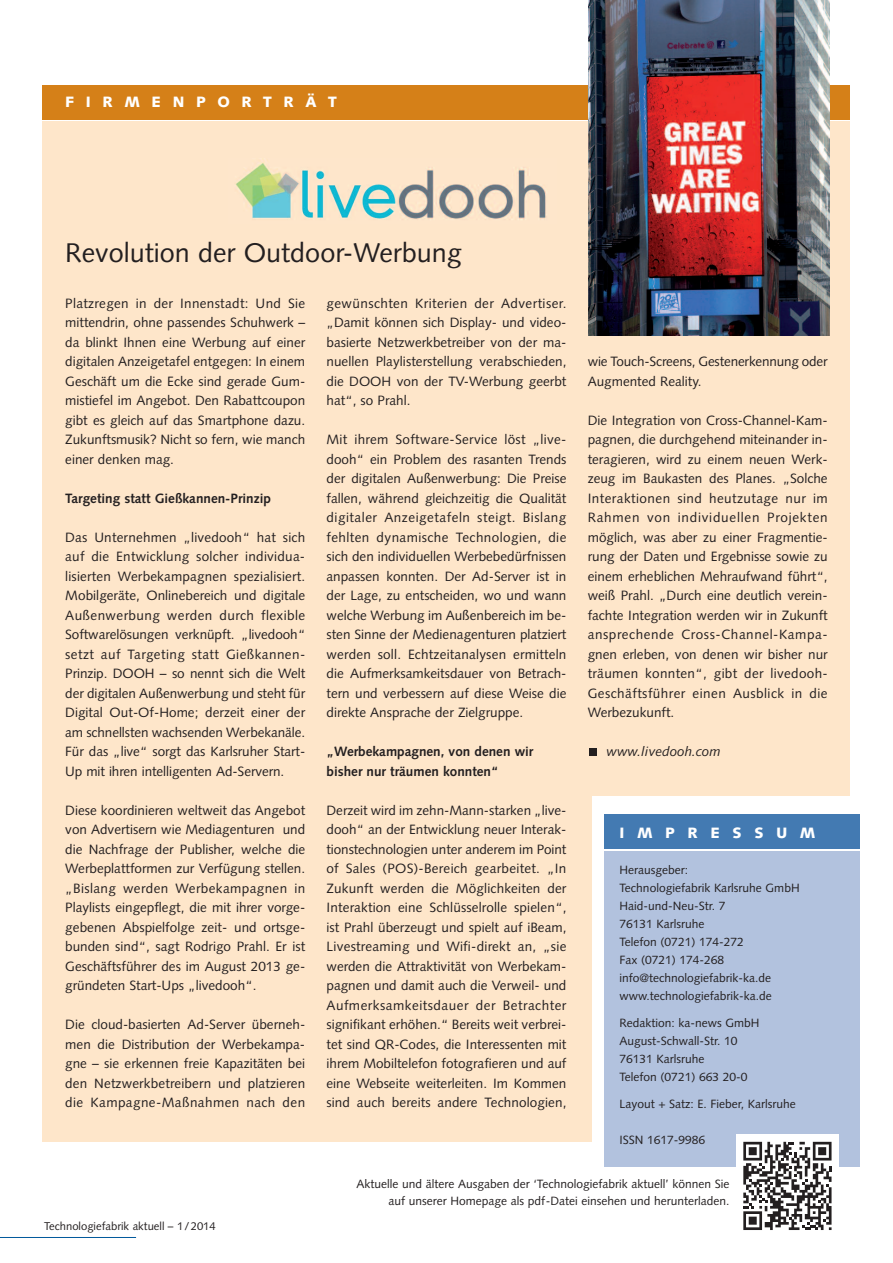
<style>
.page{position:relative;width:893px;height:1263px;background:#fff}
.page>*{position:absolute;margin:0;border:0;box-sizing:border-box;transform-origin:0 0}
.t1{font:27px "Syntax";color:#231f20}
.t2{font:900 15px "Syntax";letter-spacing:.775em;color:#fff}
.t3{font:900 15px "Syntax";letter-spacing:.84em;color:#fff}
.t4{font:13.5px/19.5px "Syntax";color:#231f20;text-align:justify}
.t5{font:700 13.5px/19.5px "Syntax";color:#231f20}
.t6{font:italic 13.5px "Syntax";color:#231f20}
.t7{font:12px/18px "Syntax";color:#231f20}
.t8{font:11.25px "Syntax";color:#231f20}
</style>
<div class="page">
<div style="left:43px;top:121px;width:807px;height:1021px;background:#fee6ca"></div>
<div style="left:592px;top:796px;width:287px;height:426px;background:#fff"></div>
<hr style="left:0;top:1237px;width:136px;height:1px;background:#00599b">
<div style="left:43px;top:85px;width:807px;height:34px;background:#d58018"></div>
<div style="left:589px;top:748px;width:8px;height:8px;background:#231f20"></div>
<div style="left:604px;top:851px;width:255px;height:316px;background:#b2c2de"></div>
<div style="left:604px;top:815px;width:255px;height:34px;background:#437ab2"></div>
<div style="left:736px;top:1135px;width:102px;height:102px;background:#fff"></div>
<svg style="left:743px;top:1141px;width:89px;height:89px"></svg>
<svg style="left:743px;top:1142px;width:88px;height:88px"></svg>
<img style="left:235px;top:162px;width:311px;height:58px">
<img style="left:588px;top:0;width:241px;height:335px">
<p class="t2" style="left:65px;top:96px;width:273px">FIRMENPORTRÄT</p>
<h1 class="t1" style="left:65px;top:242px;width:398px">Revolution der Outdoor-Werbung</h1>
<p class="t4" style="left:65px;top:294px;width:241px">Platzregen in der Innenstadt: Und Sie mittendrin, ohne passendes Schuhwerk – da blinkt Ihnen eine Werbung auf einer digitalen Anzeigetafel entgegen: In einem Geschäft um die Ecke sind gerade Gum&shy;mistiefel im Angebot. Den Rabattcoupon gibt es gleich auf das Smartphone dazu.<br>Zukunftsmusik? Nicht so fern, wie manch einer denken mag.</p>
<p class="t5" style="left:65px;top:489px;width:207px">Targeting statt Gießkannen-Prinzip</p>
<p class="t4" style="left:65px;top:528px;width:241px">Das Unternehmen „livedooh“ hat sich auf die Entwicklung solcher individua&shy;lisierten Werbekampagnen spezialisiert.<br>Mobilgeräte, Onlinebereich und digitale Außenwerbung werden durch flexible Softwarelösungen verknüpft. „livedooh“ setzt auf Targeting statt Gießkannen-Prinzip. DOOH – so nennt sich die Welt der digitalen Außenwerbung und steht für Digital Out-Of-Home; derzeit einer der am schnellsten wachsenden Werbekanäle.<br>Für das „live“ sorgt das Karlsruher Start-Up mit ihren intelligenten Ad-Servern.</p>
<p class="t4" style="left:65px;top:801px;width:241px">Diese koordinieren weltweit das Angebot von Advertisern wie Mediagenturen und die Nachfrage der Publisher, welche die Werbeplattformen zur Verfügung stellen. „Bislang werden Werbekampagnen in Playlists eingepflegt, die mit ihrer vorge&shy;gebenen Abspielfolge zeit- und ortsge&shy;bunden sind“, sagt Rodrigo Prahl. Er ist Geschäftsführer des im August 2013 ge&shy;gründeten Start-Ups „livedooh“.</p>
<p class="t4" style="left:65px;top:1016px;width:241px">Die cloud-basierten Ad-Server überneh&shy;men die Distribution der Werbekampa&shy;gne – sie erkennen freie Kapazitäten bei den Netzwerkbetreibern und platzieren die Kampagne-Maßnahmen nach den</p>
<p class="t4" style="left:326px;top:294px;width:241px">gewünschten Kriterien der Advertiser. „Damit können sich Display- und video&shy;basierte Netzwerkbetreiber von der ma&shy;nuellen Playlisterstellung verabschieden, die DOOH von der TV-Werbung geerbt hat“, so Prahl.</p>
<p class="t4" style="left:326px;top:431px;width:241px">Mit ihrem Software-Service löst „live&shy;dooh“ ein Problem des rasanten Trends der digitalen Außenwerbung: Die Preise fallen, während gleichzeitig die Qualität digitaler Anzeigetafeln steigt. Bislang fehlten dynamische Technologien, die sich den individuellen Werbebedürfnissen anpassen konnten. Der Ad-Server ist in der Lage, zu entscheiden, wo und wann welche Werbung im Außenbereich im be&shy;sten Sinne der Medienagenturen platziert werden soll. Echtzeitanalysen ermitteln die Aufmerksamkeitsdauer von Betrach&shy;tern und verbessern auf diese Weise die direkte Ansprache der Zielgruppe.</p>
<p class="t5" style="left:326px;top:743px;width:208px">„Werbekampagnen, von denen wir bisher nur träumen konnten“</p>
<p class="t4" style="left:326px;top:801px;width:241px">Derzeit wird im zehn-Mann-starken „live&shy;dooh“ an der Entwicklung neuer Interak&shy;tionstechnologien unter anderem im Point of Sales (POS)-Bereich gearbeitet. „In Zukunft werden die Möglichkeiten der Interaktion eine Schlüsselrolle spielen“, ist Prahl überzeugt und spielt auf iBeam, Livestreaming und Wifi-direkt an, „sie werden die Attraktivität von Werbekam&shy;pagnen und damit auch die Verweil- und Aufmerksamkeitsdauer der Betrachter signifikant erhöhen.“ Bereits weit verbrei&shy;tet sind QR-Codes, die Interessenten mit ihrem Mobiltelefon fotografieren und auf eine Webseite weiterleiten. Im Kommen sind auch bereits andere Technologien,</p>
<p class="t4" style="left:588px;top:353px;width:241px">wie Touch-Screens, Gestenerkennung oder<br>Augmented Reality.</p>
<p class="t4" style="left:588px;top:411px;width:241px">Die Integration von Cross-Channel-Kam&shy;pagnen, die durchgehend miteinander in&shy;teragieren, wird zu einem neuen Werk&shy;zeug im Baukasten des Planes. „Solche Interaktionen sind heutzutage nur im Rahmen von individuellen Projekten möglich, was aber zu einer Fragmentie&shy;rung der Daten und Ergebnisse sowie zu einem erheblichen Mehraufwand führt“, weiß Prahl. „Durch eine deutlich verein&shy;fachte Integration werden wir in Zukunft ansprechende Cross-Channel-Kampa&shy;gnen erleben, von denen wir bisher nur träumen konnten“, gibt der livedooh-Geschäftsführer einen Ausblick in die Werbezukunft.</p>
<p class="t6" style="left:607px;top:746px;width:116px">www.livedooh.com</p>
<p class="t3" style="left:619px;top:826px;width:198px">IMPRESSUM</p>
<p class="t7" style="left:619px;top:861px;width:182px">Herausgeber:<br>Technologiefabrik Karlsruhe GmbH<br>Haid-und-Neu-Str. 7<br>76131 Karlsruhe<br>Telefon (0721) 174-272<br>Fax (0721) 174-268 info@technologiefabrik-ka.de www.technologiefabrik-ka.de</p>
<p class="t7" style="left:619px;top:1014px;width:142px">Redaktion: ka-news GmbH<br>August-Schwall-Str. 10<br>76131 Karlsruhe<br>Telefon (0721) 663 20-0</p>
<p class="t7" style="left:619px;top:1095px;width:178px">Layout + Satz: E. Fieber, Karlsruhe</p>
<p class="t7" style="left:619px;top:1131px;width:87px">ISSN 1617-9986</p>
<p class="t8" style="left:44px;top:1222px;width:173px">Technologiefabrik aktuell – 1/2014</p>
<p class="t7" style="left:357px;top:1177px;width:374px;line-height:16.5px;text-align:right">Aktuelle und ältere Ausgaben der ‘Technologiefabrik aktuell’ können Sie auf unserer Homepage als pdf-Datei einsehen und herunterladen.</p>
</div>
